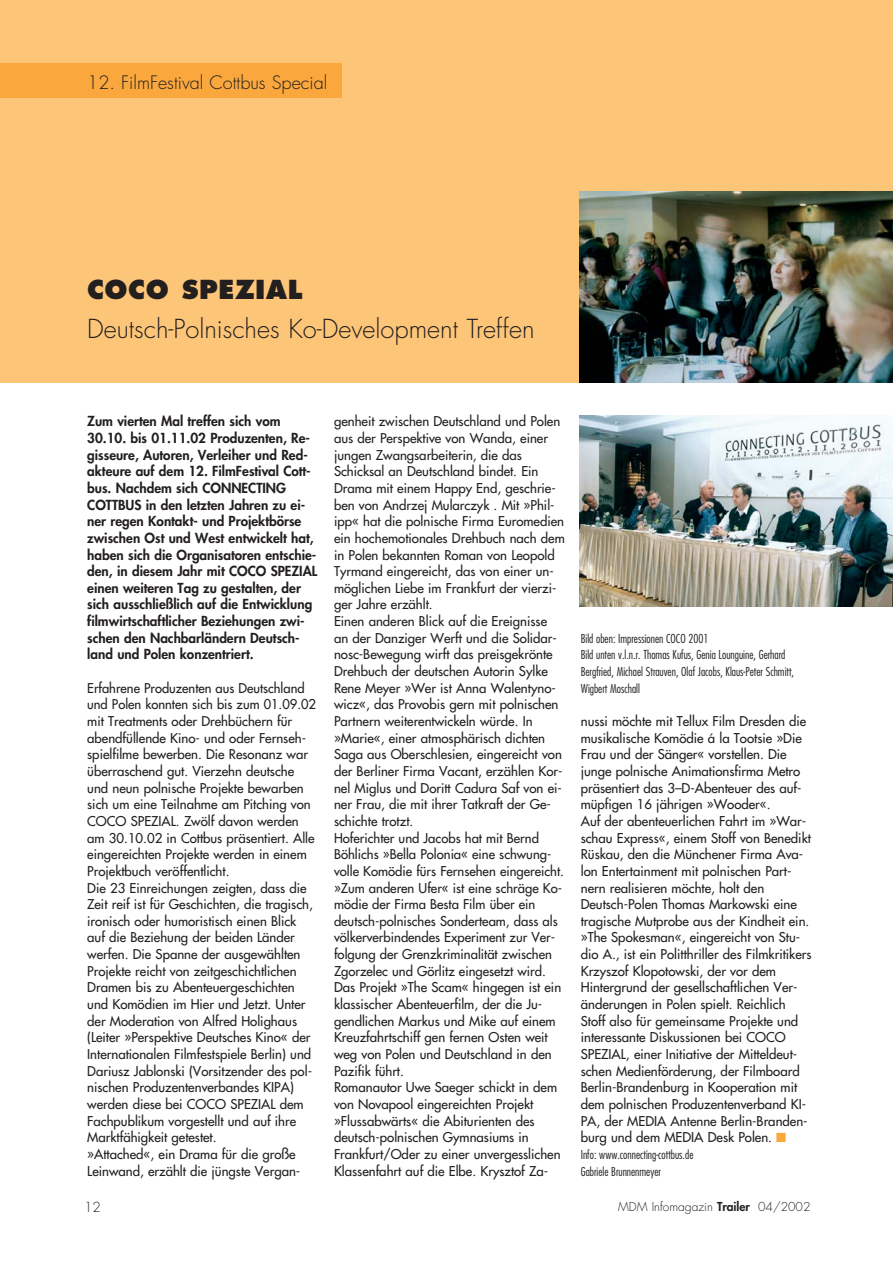
<style>
.page{position:relative;width:893px;height:1263px;background:#fff}
.page>*{position:absolute;margin:0;border:0;box-sizing:border-box;transform-origin:0 0}
.t1{font:300 25.5px "Futura";color:#231f1f}
.t2{font:800 25.5px "Futura";letter-spacing:.025em;color:#231f1f}
.t3{font:300 18px "Futura";color:#231f1f}
.t4{font:800 13.5px/16.6px "Futura";color:#231f1f}
.t5{font:300 13.5px "Futura";color:#231f1f}
.t6{font:13.2px/16.6px "Futura";color:#231f1f}
.t7{font:300 condensed 12px/16.6px "Futura";color:#231f1f}
.t8{font:300 12px "Futura";color:#231f1f}
.s1{color:#faa73e}
.s2{font-weight:800}
</style>
<div class="page">
<div style="left:0;top:0;width:892px;height:383px;background:#fdc578"></div>
<div style="left:0;top:64px;width:341px;height:34px;background:#faa73e"></div>
<img style="left:579px;top:191px;width:313px;height:192px">
<img style="left:579px;top:415px;width:313px;height:192px">
<h2 class="t3" style="left:87px;top:74px;width:241px">12. FilmFestival Cottbus Special</h2>
<h1 class="t2" style="left:87px;top:278px;width:217px">COCO SPEZIAL</h1>
<h1 class="t1" style="left:87px;top:317px;width:449px">Deutsch-Polnisches Ko-Development Treffen</h1>
<p class="t4" style="left:87px;top:414px;width:231px">Zum vierten Mal treffen sich vom 30.10. bis 01.11.02 Produzenten, Re&shy;gisseure, Autoren, Verleiher und Red&shy;akteure auf dem 12. FilmFestival Cott&shy;bus. Nachdem sich CONNECTING COTTBUS in den letzten Jahren zu ei&shy;ner regen Kontakt- und Projektbörse zwischen Ost und West entwickelt hat, haben sich die Organisatoren entschie&shy;den, in diesem Jahr mit COCO SPEZIAL einen weiteren Tag zu gestalten, der sich ausschließlich auf die Entwicklung filmwirtschaftlicher Beziehungen zwi&shy;schen den Nachbarländern Deutsch&shy;land und Polen konzentriert.</p>
<p class="t6" style="left:87px;top:680px;width:230px">Erfahrene Produzenten aus Deutschland und Polen konnten sich bis zum 01.09.02 mit Treatments oder Drehbüchern für abendfüllende Kino- und oder Fernseh&shy;spielfilme bewerben. Die Resonanz war überraschend gut. Vierzehn deutsche und neun polnische Projekte bewarben sich um eine Teilnahme am Pitching von COCO SPEZIAL. Zwölf davon werden am 30.10.02 in Cottbus präsentiert. Alle eingereichten Projekte werden in einem Projektbuch veröffentlicht.<br>Die 23 Einreichungen zeigten, dass die Zeit reif ist für Geschichten, die tragisch, ironisch oder humoristisch einen Blick auf die Beziehung der beiden Länder werfen. Die Spanne der ausgewählten Projekte reicht von zeitgeschichtlichen Dramen bis zu Abenteuergeschichten und Komödien im Hier und Jetzt. Unter der Moderation von Alfred Holighaus (Leiter »Perspektive Deutsches Kino« der Internationalen Filmfestspiele Berlin) und Dariusz Jablonski (Vorsitzender des pol&shy;nischen Produzentenverbandes KIPA) werden diese bei COCO SPEZIAL dem Fachpublikum vorgestellt und auf ihre Marktfähigkeit getestet.<br>»Attached«, ein Drama für die große Leinwand, erzählt die jüngste Vergan-</p>
<p class="t6" style="left:334px;top:414px;width:232px">genheit zwischen Deutschland und Polen aus der Perspektive von Wanda, einer jungen Zwangsarbeiterin, die das Schicksal an Deutschland bindet. Ein Drama mit einem Happy End, geschrie&shy;ben von Andrzej Mularczyk . Mit »Phil&shy;ipp« hat die polnische Firma Euromedien ein hochemotionales Drehbuch nach dem in Polen bekannten Roman von Leopold Tyrmand eingereicht, das von einer un&shy;möglichen Liebe im Frankfurt der vierzi&shy;ger Jahre erzählt.<br>Einen anderen Blick auf die Ereignisse<br>an der Danziger Werft und die Solidar&shy;nosc-Bewegung wirft das preisgekrönte Drehbuch der deutschen Autorin Sylke Rene Meyer »Wer ist Anna Walentyno&shy;wicz«, das Provobis gern mit polnischen Partnern weiterentwickeln würde. In »Marie«, einer atmosphärisch dichten Saga aus Oberschlesien, eingereicht von der Berliner Firma Vacant, erzählen Kor&shy;nel Miglus und Doritt Cadura Saf von ei&shy;ner Frau, die mit ihrer Tatkraft der Ge&shy;schichte trotzt.<br>Hoferichter und Jacobs hat mit Bernd Böhlichs »Bella Polonia« eine schwung&shy;volle Komödie fürs Fernsehen eingereicht. »Zum anderen Ufer« ist eine schräge Ko&shy;mödie der Firma Besta Film über ein deutsch-polnisches Sonderteam, dass als völkerverbindendes Experiment zur Ver&shy;folgung der Grenzkriminalität zwischen Zgorzelec und Görlitz eingesetzt wird.<br>Das Projekt »The Scam« hingegen ist ein klassischer Abenteuerfilm, der die Ju&shy;gendlichen Markus und Mike auf einem Kreuzfahrtschiff gen fernen Osten weit weg von Polen und Deutschland in den Pazifik führt.<br>Romanautor Uwe Saeger schickt in dem von Novapool eingereichten Projekt »Flussabwärts« die Abiturienten des deutsch-polnischen Gymnasiums in Frankfurt/Oder zu einer unvergesslichen Klassenfahrt auf die Elbe. Krysztof Za-</p>
<p class="t7" style="left:580px;top:631px;width:215px">Bild oben: Impressionen COCO 2001<br>Bild unten v.l.n.r. Thomas Kufus, Genia Lounguine, Gerhard Bergfried, Michael Strauven, Olaf Jacobs, Klaus-Peter Schmitt, Wigbert Moschall</p>
<p class="t6" style="left:580px;top:714px;width:232px">nussi möchte mit Tellux Film Dresden die musikalische Komödie á la Tootsie »Die Frau und der Sänger« vorstellen. Die junge polnische Animationsfirma Metro präsentiert das 3–D-Abenteuer des auf&shy;müpfigen 16 jährigen »Wooder«.<br>Auf der abenteuerlichen Fahrt im »War&shy;schau Express«, einem Stoff von Benedikt Rüskau, den die Münchener Firma Ava&shy;lon Entertainment mit polnischen Part&shy;nern realisieren möchte, holt den Deutsch-Polen Thomas Markowski eine tragische Mutprobe aus der Kindheit ein. »The Spokesman«, eingereicht von Stu&shy;dio A., ist ein Politthriller des Filmkritikers Krzyszof Klopotowski, der vor dem Hintergrund der gesellschaftlichen Ver&shy;änderungen in Polen spielt. Reichlich Stoff also für gemeinsame Projekte und interessante Diskussionen bei COCO SPEZIAL, einer Initiative der Mitteldeut&shy;schen Medienförderung, der Filmboard Berlin-Brandenburg in Kooperation mit dem polnischen Produzentenverband KI-PA, der MEDIA Antenne Berlin-Branden&shy;burg und dem MEDIA Desk Polen. <span class="s1">■</span></p>
<p class="t7" style="left:580px;top:1147px;width:114px">Info: www.connecting-cottbus.de<br>Gabriele Brunnenmeyer</p>
<p class="t5" style="left:84px;top:1201px;width:18px">12</p>
<p class="t8" style="left:618px;top:1201px;width:194px">MDM Infomagazin <span class="s2">Trailer</span> 04/2002</p>
</div>
